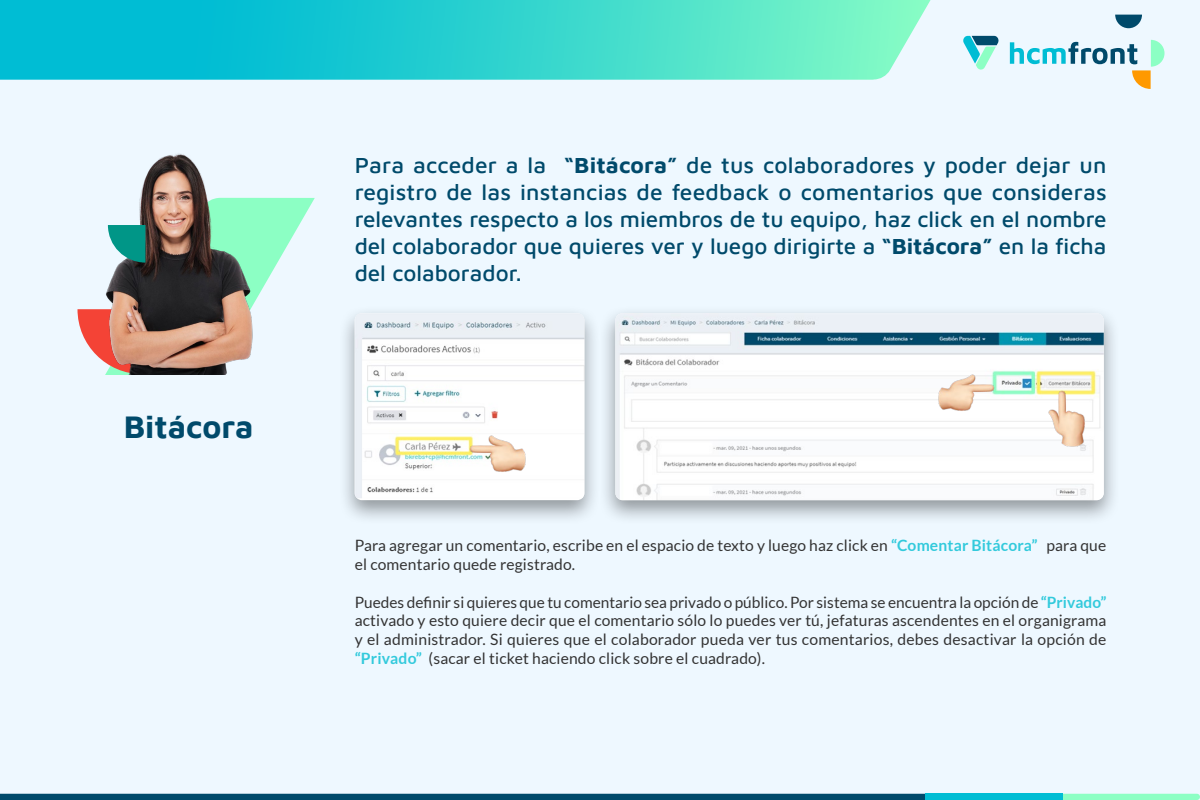
<style>
.page{position:relative;width:1200px;height:800px;background:#eef8ff}
.page>*{position:absolute;margin:0;border:0;box-sizing:border-box;transform-origin:0 0}
.t1{font:700 32.19px "Maven Pro";color:#004a6b}
.t2{font:500 22.5px/27px "Maven Pro";color:#004a6b;text-align:justify}
.t3{font:15.62px/18.8px "Lato";letter-spacing:.01em;color:#333}
.s1{font-weight:700}
.s2{font-weight:700;color:#33cadc}
</style>
<div class="page">
<img style="left:140px;top:153px;width:115px;height:45px">
<svg style="left:78px;top:198px;width:237px;height:176px"></svg>
<div style="left:599px;top:306px;width:522px;height:220px;background:#000;opacity:.4"></div>
<img style="left:615px;top:313px;width:489px;height:187px">
<div style="left:338px;top:306px;width:263px;height:220px;background:#000;opacity:.4"></div>
<img style="left:355px;top:313px;width:229px;height:185px">
<svg style="left:0;top:0;width:931px;height:80px;background:#34d3d0"></svg>
<svg style="left:963px;top:36px;width:36px;height:34px"></svg>
<svg style="left:1010px;top:40px;width:155px;height:49px"></svg>
<svg style="left:1115px;top:15px;width:27px;height:13px"></svg>
<div style="left:0;top:794px;width:925px;height:6px;background:#004a6b"></div>
<svg style="left:1063px;top:794px;width:137px;height:6px"></svg>
<div style="left:925px;top:794px;width:138px;height:6px;background:#00bdd4"></div>
<svg style="left:934px;top:360px;width:65px;height:65px"></svg>
<svg style="left:465px;top:420px;width:66px;height:65px"></svg>
<svg style="left:1033px;top:387px;width:66px;height:65px"></svg>
<h1 class="t1" style="left:124px;top:405px;width:131px">Bitácora</h1>
<p class="t2" style="left:355px;top:150px;width:754px">Para acceder a la <span class="s1">“Bitácora”</span> de tus colaboradores y poder dejar un registro de las instancias de feedback o comentarios que consideras relevantes respecto a los miembros de tu equipo, haz click en el nombre del colaborador que quieres ver y luego dirigirte a <span class="s1">“Bitácora”</span> en la ficha del colaborador.</p>
<p class="t3" style="left:355px;top:536px;width:753px">Para agregar un comentario, escribe en el espacio de texto y luego haz click en <span class="s2">“Comentar Bitácora”</span> para que el comentario quede registrado.</p>
<p class="t3" style="left:355px;top:592px;width:753px;text-align:justify">Puedes definir si quieres que tu comentario sea privado o público. Por sistema se encuentra la opción de <span class="s2">“Privado” </span>activado y esto quiere decir que el comentario sólo lo puedes ver tú, jefaturas ascendentes en el organigrama y el administrador. Si quieres que el colaborador pueda ver tus comentarios, debes desactivar la opción de <span class="s2">“Privado”</span> (sacar el ticket haciendo click sobre el cuadrado).</p>
</div>
